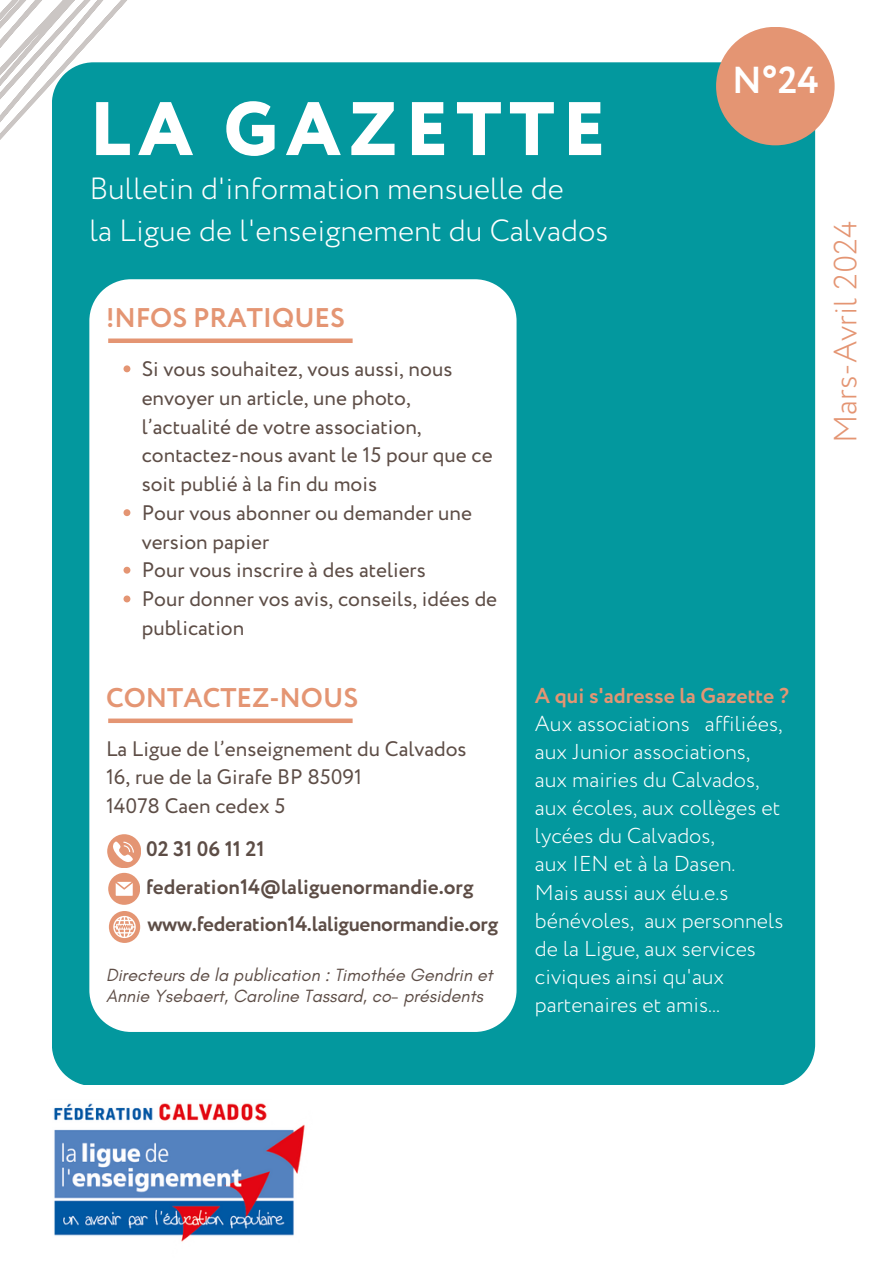
<style>
.page{position:relative;width:894px;height:1264px;background:#fff}
.page>*{position:absolute;margin:0;border:0;box-sizing:border-box;transform-origin:0 0}
.t1{font:800 75.6px "Circe";letter-spacing:.1em;color:#fff}
.t2{font:700 37.5px "Circe";color:#fff}
.t3{font:300 32.1px "Circe";color:#e49573}
.t4{font:300 30.6px/41.7px "Circe";color:#fff}
.t5{font:700 27px "Circe";color:#e49573}
.t6{font:300 21.6px/28.2px "Circe";color:#fff}
.t7{font:700 21.6px "Circe";color:#e49573}
.t8{font:21px/28.8px "Circe";color:#5d4d46}
.t9{font:700 21px/37.5px "Circe";color:#5d4d46}
.t10{font:italic 18px/20.7px "Glacial Indifference";color:#5d4d46}
</style>
<div class="page">
<div style="left:52px;top:62px;width:762px;height:1022px;background:#03989e"></div>
<svg style="left:89px;top:279px;width:427px;height:752px"></svg>
<svg style="left:123px;top:509px;width:7px;height:7px"></svg>
<svg style="left:123px;top:566px;width:7px;height:7px"></svg>
<svg style="left:123px;top:595px;width:7px;height:7px"></svg>
<div style="left:715px;top:27px;width:119px;height:118px;background:#e49573;border-radius:50%"></div>
<img style="left:53px;top:1103px;width:252px;height:139px">
<div style="left:108px;top:338px;width:244px;height:5px;background:#e49573"></div>
<div style="left:108px;top:718px;width:244px;height:5px;background:#e49573"></div>
<svg style="left:109px;top:911px;width:31px;height:31px"></svg>
<svg style="left:0;top:0;width:280px;height:480px"></svg>
<svg style="left:107px;top:834px;width:34px;height:70px"></svg>
<h1 class="t1" style="left:89px;top:78px;width:517px">LA GAZETTE</h1>
<h3 class="t4" style="left:89px;top:169px;width:520px">Bulletin d'information mensuelle de<br>la Ligue de l'enseignement du Calvados</h3>
<p class="t5" style="left:106px;top:300px;width:240px">!NFOS PRATIQUES</p>
<p class="t8" style="left:142px;top:356px;width:357px">Si vous souhaitez, vous aussi, nous envoyer un article, une photo, l’actualité de votre association, contactez-nous avant le 15 pour que ce soit publié à la fin du mois<br>Pour vous abonner ou demander une version papier<br>Pour vous inscrire à des ateliers<br>Pour donner vos avis, conseils, idées de publication</p>
<h2 class="t2" style="left:731px;top:55px;width:88px">N°24</h2>
<h3 class="t3" style="left:823px;top:443px;width:224px;rotate:-90deg">Mars-Avril 2024</h3>
<p class="t5" style="left:106px;top:679px;width:254px">CONTACTEZ-NOUS</p>
<p class="t8" style="left:106px;top:735px;width:362px">La Ligue de l’enseignement du Calvados<br>16, rue de la Girafe BP 85091<br>14078 Caen cedex 5</p>
<p class="t9" style="left:146px;top:831px;width:353px">02 31 06 11 21 federation14@laliguenormandie.org www.federation14.laliguenormandie.org</p>
<p class="t10" style="left:106px;top:964px;width:388px">Directeurs de la publication : Timothée Gendrin et<br>Annie Ysebaert, Caroline Tassard, co- présidents</p>
<p class="t7" style="left:535px;top:680px;width:255px">A qui s'adresse la Gazette ?</p>
<p class="t6" style="left:535px;top:710px;width:250px">Aux associations affiliées, aux Junior associations, aux mairies du Calvados, aux écoles, aux collèges et lycées du Calvados,<br>aux IEN et à la Dasen.<br>Mais aussi aux élu.e.s bénévoles, aux personnels de la Ligue, aux services civiques ainsi qu'aux partenaires et amis...</p>
</div>
